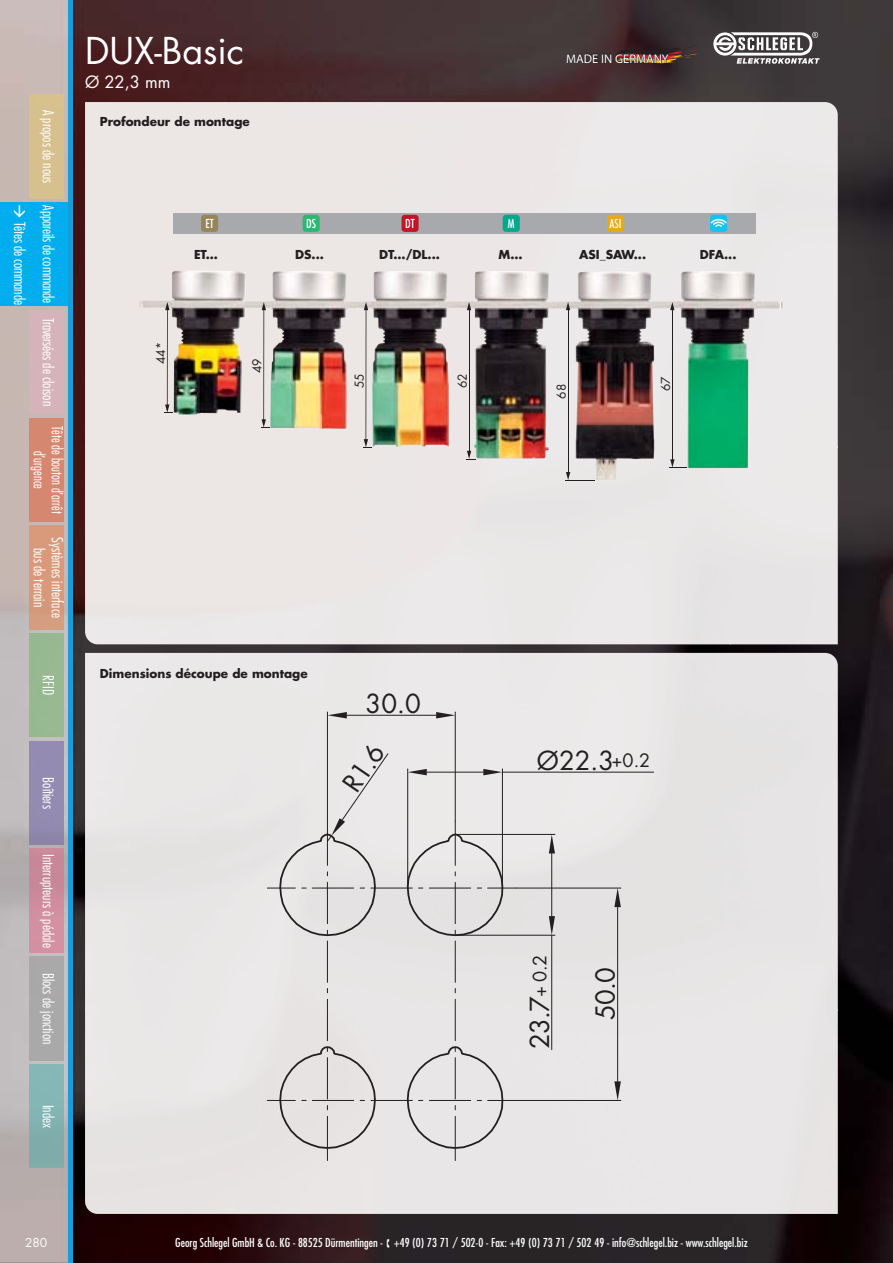
<style>
.page{position:relative;width:893px;height:1263px;background:#fff}
.page>*{position:absolute;margin:0;border:0;box-sizing:border-box;transform-origin:0 0}
.t1{font:36px "Futura Std";color:#fff}
.t2{font:25.5px "Futura Std";color:#231f20}
.t3{font:16.5px "Futura Std";color:#fff}
.t4{font:300 condensed 15px/28.8px "Futura Std";color:#fff;text-align:right}
.t5{font:300 condensed 15px/18px "Futura Std";color:#fff;text-align:center;scale:.92 1}
.t6{font:12.6px "Myriad Pro";color:#fff}
.t7{font:condensed 12px "Futura Std";color:#fff}
.t8{font:700 12px "Futura Std";color:#231f20}
.t9{font:12px "Futura Std";color:#231f20}
.t10{font:12px "Futura Std";color:#fff}
.s1{font-size:18px}
</style>
<div class="page">
<img style="left:0;top:0;width:880px;height:1263px">
<svg style="left:713px;top:32px;width:107px;height:32px"></svg>
<svg style="left:566px;top:46px;width:136px;height:21px;background:#422d29"></svg>
<div style="left:0;top:202px;width:68px;height:104px;background:#00aeef"></div>
<div style="left:30px;top:957px;width:34px;height:103px;background:#aaa9aa"></div>
<img style="left:30px;top:741px;width:34px;height:104px">
<img style="left:30px;top:1064px;width:34px;height:104px">
<div style="left:30px;top:526px;width:34px;height:103px;background:#d89a7b"></div>
<div style="left:30px;top:310px;width:34px;height:104px;background:#d4b3bb"></div>
<div style="left:30px;top:849px;width:34px;height:103px;background:#cd8c9d"></div>
<div style="left:30px;top:418px;width:34px;height:104px;background:#d68770"></div>
<hr style="left:68px;top:0;width:4px;height:1263px;background:#179dd9">
<div style="left:30px;top:95px;width:34px;height:103px;background:#d6c08d"></div>
<div style="left:30px;top:634px;width:34px;height:103px;background:#97b991"></div>
<img style="left:880px;top:0;width:13px;height:1263px">
<img style="left:85px;top:102px;width:753px;height:542px">
<img style="left:139px;top:271px;width:247px;height:158px">
<hr style="left:672px;top:309px;width:1px;height:152px;background:#231f20">
<svg style="left:670px;top:302px;width:4px;height:8px"></svg>
<svg style="left:669px;top:459px;width:18px;height:9px"></svg>
<hr style="left:568px;top:309px;width:1px;height:165px;background:#231f20">
<svg style="left:566px;top:472px;width:4px;height:8px"></svg>
<svg style="left:566px;top:302px;width:4px;height:8px"></svg>
<hr style="left:565px;top:480px;width:30px;height:1px;background:#231f20">
<hr style="left:469px;top:309px;width:1px;height:143px;background:#231f20">
<svg style="left:467px;top:302px;width:4px;height:8px"></svg>
<svg style="left:466px;top:451px;width:10px;height:9px"></svg>
<hr style="left:365px;top:309px;width:1px;height:132px;background:#231f20">
<svg style="left:364px;top:302px;width:4px;height:8px"></svg>
<svg style="left:363px;top:439px;width:9px;height:9px"></svg>
<hr style="left:263px;top:309px;width:1px;height:112px;background:#231f20">
<svg style="left:262px;top:302px;width:4px;height:8px"></svg>
<svg style="left:261px;top:419px;width:9px;height:10px"></svg>
<hr style="left:167px;top:309px;width:1px;height:97px;background:#231f20">
<svg style="left:165px;top:302px;width:5px;height:8px"></svg>
<svg style="left:164px;top:405px;width:9px;height:9px"></svg>
<div style="left:173px;top:213px;width:583px;height:20px;background:#a7a9ac"></div>
<div style="left:607px;top:215px;width:17px;height:17px;background:#e8a917;border-radius:3px"></div>
<div style="left:201px;top:215px;width:17px;height:17px;background:#978559;border-radius:3px"></div>
<div style="left:303px;top:215px;width:17px;height:17px;background:#2eb673;border-radius:3px"></div>
<div style="left:401px;top:215px;width:18px;height:17px;background:#c11628;border-radius:3px"></div>
<div style="left:503px;top:215px;width:17px;height:17px;background:#00a88d;border-radius:3px"></div>
<div style="left:710px;top:215px;width:17px;height:17px;background:#13c3f1;border-radius:3px"></div>
<svg style="left:710px;top:218px;width:17px;height:9px"></svg>
<div style="left:85px;top:653px;width:753px;height:561px;background:#e8e6e6"></div>
<hr style="left:371px;top:888px;width:41px;height:1px;background:#231f20">
<hr style="left:455px;top:1116px;width:1px;height:45px;background:#231f20">
<hr style="left:455px;top:999px;width:1px;height:42px;background:#231f20">
<hr style="left:455px;top:941px;width:1px;height:41px;background:#231f20">
<svg style="left:406px;top:833px;width:110px;height:104px;background:#dad8d8"></svg>
<hr style="left:455px;top:821px;width:1px;height:44px;background:#231f20">
<hr style="left:327px;top:1116px;width:1px;height:45px;background:#231f20">
<hr style="left:327px;top:999px;width:1px;height:42px;background:#231f20">
<hr style="left:327px;top:941px;width:1px;height:41px;background:#231f20">
<hr style="left:407px;top:769px;width:1px;height:119px;background:#231f20">
<hr style="left:502px;top:769px;width:1px;height:119px;background:#231f20">
<hr style="left:502px;top:772px;width:152px;height:1px;background:#231f20">
<svg style="left:408px;top:769px;width:94px;height:6px"></svg>
<div style="left:267px;top:753px;width:122px;height:184px;background:#eae7e7"></div>
<svg style="left:267px;top:1045px;width:110px;height:105px;background:#d9d5d5"></svg>
<hr style="left:371px;top:1100px;width:41px;height:1px;background:#231f20">
<svg style="left:406px;top:1045px;width:110px;height:105px;background:#dcdada"></svg>
<hr style="left:455px;top:834px;width:100px;height:1px;background:#231f20">
<hr style="left:455px;top:935px;width:100px;height:1px;background:#231f20">
<hr style="left:551px;top:935px;width:1px;height:115px;background:#231f20">
<svg style="left:549px;top:834px;width:6px;height:101px"></svg>
<hr style="left:327px;top:712px;width:1px;height:109px;background:#231f20">
<hr style="left:455px;top:712px;width:1px;height:109px;background:#231f20">
<svg style="left:327px;top:712px;width:128px;height:6px"></svg>
<hr style="left:516px;top:888px;width:105px;height:1px;background:#231f20">
<hr style="left:516px;top:1100px;width:105px;height:1px;background:#231f20">
<svg style="left:614px;top:888px;width:7px;height:212px"></svg>
<p class="t4" style="left:62px;top:110px;width:75px;rotate:90deg">A propos de nous</p>
<p class="t4" style="left:62px;top:205px;width:101px;rotate:90deg">Appareils de commande<br>Têtes de commande</p>
<p class="t4" style="left:62px;top:318px;width:89px;rotate:90deg">Traversées de cloison</p>
<p class="t5" style="left:66px;top:426px;width:97px;rotate:90deg">Tête de bouton d’arrêt d’urgence</p>
<p class="t4" style="left:66px;top:537px;width:82px;line-height:18px;text-align:center;rotate:90deg">Systèmes interface bus de terrain</p>
<p class="t4" style="left:62px;top:675px;width:21px;rotate:90deg">RFID</p>
<p class="t4" style="left:62px;top:777px;width:33px;rotate:90deg">Boîtiers</p>
<p class="t4" style="left:62px;top:854px;width:95px;rotate:90deg">Interrupteurs à pédale</p>
<p class="t4" style="left:62px;top:973px;width:73px;rotate:90deg">Blocs de jonction</p>
<h1 class="t1" style="left:85px;top:34px;width:161px">DUX-Basic</h1>
<p class="t3" style="left:85px;top:74px;width:87px">Ø 22,3 mm</p>
<p class="t8" style="left:100px;top:116px;width:151px">Profondeur de montage</p>
<p class="t6" style="left:566px;top:54px;width:104px">MADE IN GERMANY</p>
<p class="t7" style="left:206px;top:218px;width:10px">ET</p>
<p class="t7" style="left:306px;top:218px;width:11px">DS</p>
<p class="t7" style="left:405px;top:218px;width:11px">DT</p>
<p class="t7" style="left:508px;top:218px;width:8px">M</p>
<p class="t7" style="left:609px;top:218px;width:13px">ASI</p>
<p class="t8" style="left:194px;top:249px;width:26px">ET...</p>
<p class="t8" style="left:295px;top:249px;width:30px">DS...</p>
<p class="t8" style="left:379px;top:249px;width:62px">DT.../DL...</p>
<p class="t8" style="left:498px;top:249px;width:26px">M...</p>
<p class="t8" style="left:579px;top:249px;width:69px">ASI_SAW...</p>
<p class="t8" style="left:700px;top:249px;width:38px">DFA...</p>
<p class="t9" style="left:155px;top:364px;width:23px;rotate:-90deg">44*</p>
<p class="t9" style="left:251px;top:373px;width:16px;rotate:-90deg">49</p>
<p class="t9" style="left:354px;top:388px;width:16px;rotate:-90deg">55</p>
<p class="t9" style="left:457px;top:388px;width:16px;rotate:-90deg">62</p>
<p class="t9" style="left:556px;top:399px;width:16px;rotate:-90deg">68</p>
<p class="t9" style="left:660px;top:391px;width:16px;rotate:-90deg">67</p>
<p class="t8" style="left:100px;top:668px;width:209px">Dimensions découpe de montage</p>
<h2 class="t2" style="left:366px;top:691px;width:57px">30.0</h2>
<h2 class="t2" style="left:339px;top:782px;width:53px;rotate:-55deg">R1.6</h2>
<h2 class="t2" style="left:537px;top:748px;width:115px">Ø22.3<span class="s1">+0.2</span></h2>
<h2 class="t2" style="left:528px;top:1049px;width:95px;rotate:-90deg">23.7<span class="s1">+ 0.2</span></h2>
<h2 class="t2" style="left:593px;top:1020px;width:54px;rotate:-90deg">50.0</h2>
<p class="t4" style="left:62px;top:1105px;width:25px;rotate:90deg">Index</p>
<p class="t10" style="left:25px;top:1237px;width:24px">280</p>
<p class="t7" style="left:175px;top:1237px;width:574px">Georg Schlegel GmbH &amp; Co. KG - 88525 Dürmentingen - ▪ +49 (0) 73 71 / 502-0 - Fax: +49 (0) 73 71 / 502 49 - info@schlegel.biz - www.schlegel.biz</p>
</div>
